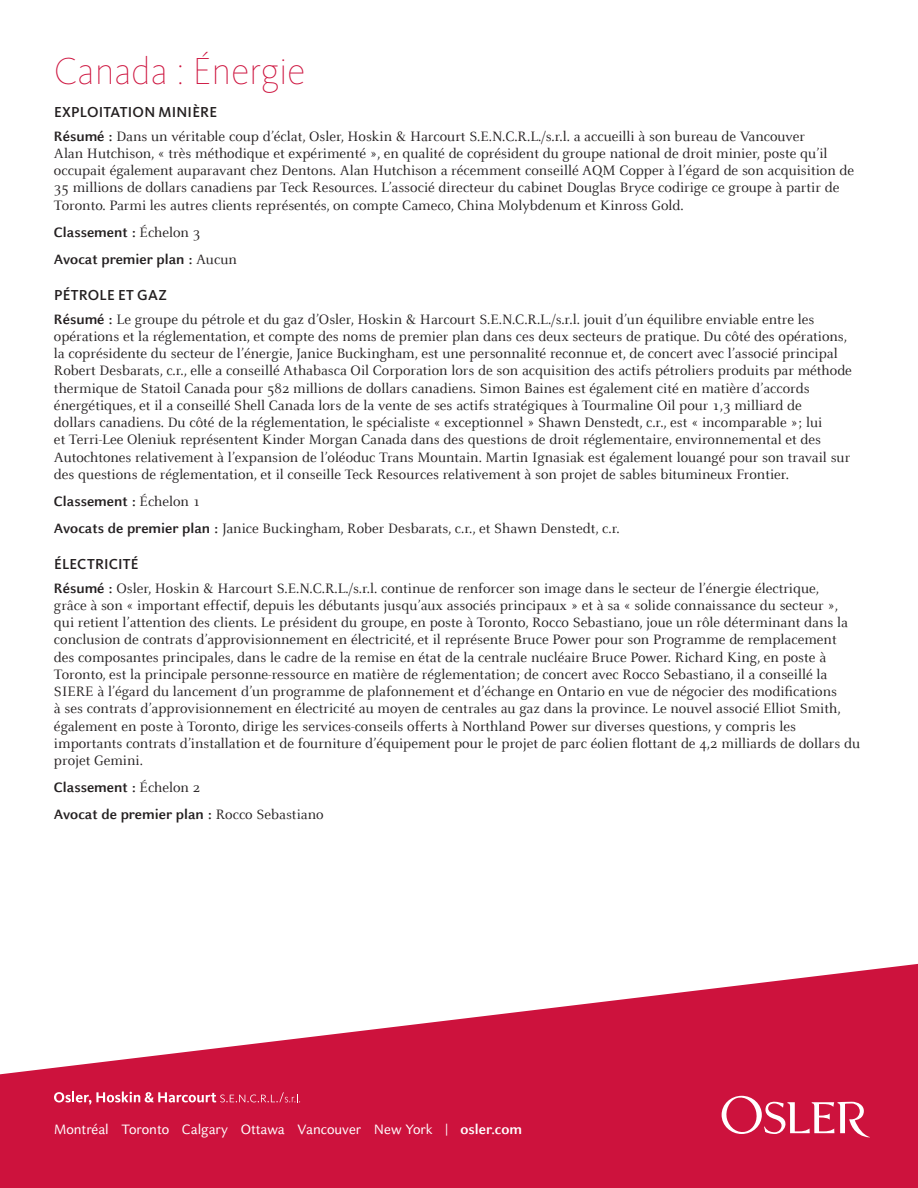
<style>
.page{position:relative;width:918px;height:1188px;background:#fff}
.page>*{position:absolute;margin:0;border:0;box-sizing:border-box;transform-origin:0 0}
.t1{font:100 39px "Kievit OT";color:#cd123d}
.t2{font:15px/17.2px "Celeste";color:#231f20}
.t3{font:700 15px/27px "Celeste Sans";color:#231f20}
.t4{font:15px "Celeste Sans";color:#fff}
.t5{font:500 15px "Kievit OT";letter-spacing:.01em;color:#231f20}
.s1{font-family:"Celeste Sans";font-weight:700}
.s2{font-family:"Celeste";font-weight:400}
.s3{font-weight:700}
</style>
<div class="page">
<svg style="left:0;top:963px;width:918px;height:225px;fill:#cd123d"></svg>
<svg style="left:722px;top:1096px;width:148px;height:41px"></svg>
<svg style="left:54px;top:1092px;width:246px;height:12px"></svg>
<h1 class="t1" style="left:54px;top:47px;width:253px">Canada : Énergie</h1>
<p class="t5" style="left:54px;top:103px;width:165px">EXPLOITATION MINIÈRE</p>
<p class="t2" style="left:54px;top:128px;width:802px"><span class="s1">Résumé :</span> Dans un véritable coup d’éclat, Osler, Hoskin &amp; Harcourt S.E.N.C.R.L./s.r.l. a accueilli à son bureau de Vancouver<br>Alan Hutchison, « très méthodique et expérimenté », en qualité de coprésident du groupe national de droit minier, poste qu’il occupait également auparavant chez Dentons. Alan Hutchison a récemment conseillé AQM Copper à l’égard de son acquisition de 35 millions de dollars canadiens par Teck Resources. L’associé directeur du cabinet Douglas Bryce codirige ce groupe à partir de Toronto. Parmi les autres clients représentés, on compte Cameco, China Molybdenum et Kinross Gold.</p>
<p class="t3" style="left:54px;top:218px;width:184px">Classement : <span class="s2">Échelon 3<br></span>Avocat premier plan : <span class="s2">Aucun</span></p>
<p class="t5" style="left:54px;top:285px;width:114px">PÉTROLE ET GAZ</p>
<p class="t2" style="left:54px;top:311px;width:799px"><span class="s1">Résumé :</span> Le groupe du pétrole et du gaz d’Osler, Hoskin &amp; Harcourt S.E.N.C.R.L./s.r.l. jouit d’un équilibre enviable entre les opérations et la réglementation, et compte des noms de premier plan dans ces deux secteurs de pratique. Du côté des opérations, la coprésidente du secteur de l’énergie, Janice Buckingham, est une personnalité reconnue et, de concert avec l’associé principal Robert Desbarats, c.r., elle a conseillé Athabasca Oil Corporation lors de son acquisition des actifs pétroliers produits par méthode thermique de Statoil Canada pour 582 millions de dollars canadiens. Simon Baines est également cité en matière d’accords énergétiques, et il a conseillé Shell Canada lors de la vente de ses actifs stratégiques à Tourmaline Oil pour 1,3 milliard de<br>dollars canadiens. Du côté de la réglementation, le spécialiste « exceptionnel » Shawn Denstedt, c.r., est « incomparable »; lui<br>et Terri‑Lee Oleniuk représentent Kinder Morgan Canada dans des questions de droit réglementaire, environnemental et des Autochtones relativement à l’expansion de l’oléoduc Trans Mountain. Martin Ignasiak est également louangé pour son travail sur des questions de réglementation, et il conseille Teck Resources relativement à son projet de sables bitumineux Frontier.</p>
<p class="t3" style="left:54px;top:488px;width:148px">Classement : <span class="s2">Échelon 1</span></p>
<p class="t2" style="left:54px;top:520px;width:567px"><span class="s1">Avocats de premier plan :</span> Janice Buckingham, Rober Desbarats, c.r., et Shawn Denstedt, c.r.</p>
<p class="t5" style="left:54px;top:555px;width:86px">ÉLECTRICITÉ</p>
<p class="t2" style="left:54px;top:580px;width:808px"><span class="s1">Résumé :</span> Osler, Hoskin &amp; Harcourt S.E.N.C.R.L./s.r.l. continue de renforcer son image dans le secteur de l’énergie électrique,<br>grâce à son « important effectif, depuis les débutants jusqu’aux associés principaux » et à sa « solide connaissance du secteur », qui retient l’attention des clients. Le président du groupe, en poste à Toronto, Rocco Sebastiano, joue un rôle déterminant dans la conclusion de contrats d’approvisionnement en électricité, et il représente Bruce Power pour son Programme de remplacement des composantes principales, dans le cadre de la remise en état de la centrale nucléaire Bruce Power. Richard King, en poste à Toronto, est la principale personne-ressource en matière de réglementation; de concert avec Rocco Sebastiano, il a conseillé la SIERE à l’égard du lancement d’un programme de plafonnement et d’échange en Ontario en vue de négocier des modifications<br>à ses contrats d’approvisionnement en électricité au moyen de centrales au gaz dans la province. Le nouvel associé Elliot Smith, également en poste à Toronto, dirige les services-conseils offerts à Northland Power sur diverses questions, y compris les importants contrats d’installation et de fourniture d’équipement pour le projet de parc éolien flottant de 4,2 milliards de dollars du projet Gemini.</p>
<p class="t3" style="left:54px;top:774px;width:271px">Classement : <span class="s2">Échelon 2<br></span>Avocat de premier plan : <span class="s2">Rocco Sebastiano</span></p>
<p class="t4" style="left:54px;top:1121px;width:470px">Montréal Toronto Calgary Ottawa Vancouver New York | <span class="s3">osler.com</span></p>
</div>
